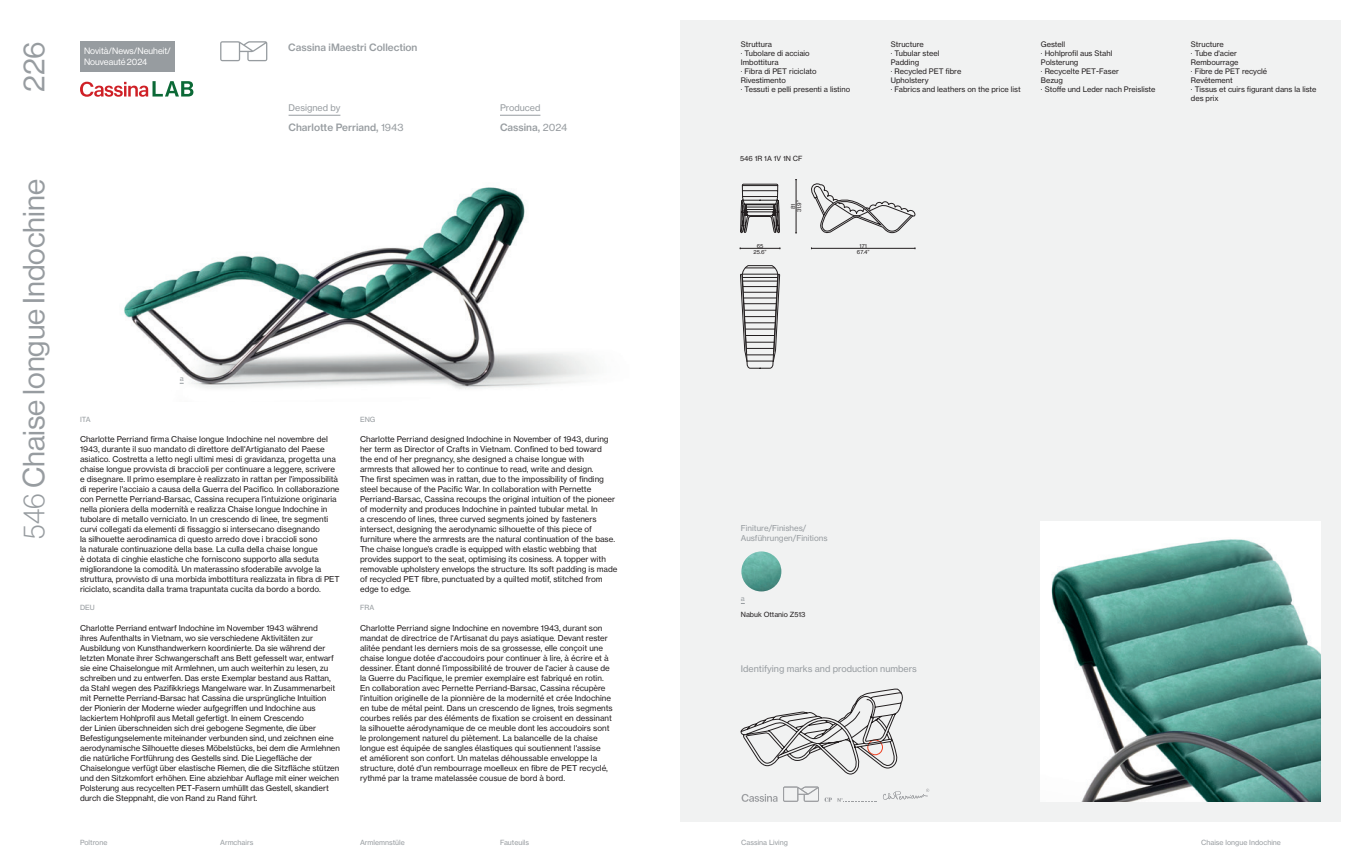
<style>
.page{position:relative;width:1361px;height:865px;background:#fff}
.page>*{position:absolute;margin:0;border:0;box-sizing:border-box;transform-origin:0 0}
.t1{font:30px "Haas Grot Disp 55 Roman";color:#979ca0}
.t2{font:500 10px "Haas Grot Text 65";color:#979ca0}
.t3{font:9px "Haas Grot Text 55 Roman";color:#979ca0}
.t4{font:9px/11px "Haas Grot Disp 55 Roman";color:#fff}
.t5{font:8px/10px "Haas Grot Text 55 Roman";color:#231f20}
.t6{font:8px/10px "Haas Grot Text 55 Roman";color:#979ca0}
.t7{font:7.5px/9px "Haas Grot Text 55 Roman";color:#231f20}
.t8{font:7px "Haas Grot Text 55 Roman";color:#979ca0}
.t9{font:7px "Haas Grot Text 55 Roman";color:#231f20}
.t10{font:5.5px/6px "Haas Grot Text 55 Roman";color:#231f20;text-align:center}
.s1{font-family:"Haas Grot Disp 35";font-weight:100}
.s2{font-family:"Haas Grot Text 55 Roman";font-weight:400}
</style>
<div class="page">
<div style="left:680px;top:20px;width:661px;height:801px;background:#f1f2f2"></div>
<div style="left:80px;top:41px;width:94px;height:30px;background:#979ca0"></div>
<hr style="left:500px;top:115px;width:40px;height:1px;background:#979ca0">
<hr style="left:288px;top:115px;width:52px;height:1px;background:#979ca0">
<svg style="left:220px;top:41px;width:47px;height:20px"></svg>
<img style="left:124px;top:187px;width:468px;height:203px">
<svg style="left:741px;top:794px;width:36px;height:7px"></svg>
<svg style="left:783px;top:786px;width:94px;height:16px"></svg>
<svg style="left:883px;top:788px;width:47px;height:12px"></svg>
<svg style="left:80px;top:81px;width:113px;height:16px"></svg>
<img style="left:1041px;top:521px;width:280px;height:280px">
<img style="left:741px;top:551px;width:40px;height:40px;border-radius:20px">
<hr style="left:740px;top:248px;width:40px;height:1px;background:#231f20">
<hr style="left:811px;top:248px;width:104px;height:1px;background:#231f20">
<hr style="left:796px;top:180px;width:1px;height:53px;background:#231f20">
<svg style="left:740px;top:265px;width:40px;height:103px"></svg>
<svg style="left:811px;top:183px;width:104px;height:51px"></svg>
<svg style="left:740px;top:184px;width:40px;height:49px"></svg>
<svg style="left:740px;top:689px;width:163px;height:85px"></svg>
<h1 class="t1" style="left:17px;top:92px;width:52px;rotate:-90deg">226</h1>
<h1 class="t1" style="left:17px;top:539px;width:361px;rotate:-90deg"><span class="s1">546</span> Chaise longue Indochine</h1>
<p class="t4" style="left:84px;top:45px;width:88px">Novità/News/Neuheit/<br>Nouveauté 2024</p>
<p class="t2" style="left:288px;top:41px;width:131px">Cassina iMaestri Collection</p>
<p class="t3" style="left:288px;top:102px;width:53px">Designed by</p>
<p class="t2" style="left:288px;top:121px;width:116px">Charlotte Perriand, <span class="s2">1943</span></p>
<p class="t3" style="left:500px;top:102px;width:42px">Produced</p>
<p class="t2" style="left:500px;top:121px;width:69px">Cassina, <span class="s2">2024</span></p>
<p class="t8" style="left:180px;top:374px;width:5px">a</p>
<p class="t8" style="left:80px;top:415px;width:12px">ITA</p>
<p class="t8" style="left:360px;top:415px;width:17px">ENG</p>
<p class="t5" style="left:80px;top:433px;width:261px">Charlotte Perriand firma Chaise longue Indochine nel novembre del 1943, durante il suo mandato di direttore dell'Artigianato del Paese asiatico. Costretta a letto negli ultimi mesi di gravidanza, progetta una chaise longue provvista di braccioli per continuare a leggere, scrivere e disegnare. Il primo esemplare è realizzato in rattan per l'impossibilità di reperire l'acciaio a causa della Guerra del Pacifico. In collaborazione con Pernette Perriand-Barsac, Cassina recupera l'intuizione originaria nella pioniera della modernità e realizza Chaise longue Indochine in tubolare di metallo verniciato. In un crescendo di linee, tre segmenti curvi collegati da elementi di fissaggio si intersecano disegnando<br>la silhouette aerodinamica di questo arredo dove i braccioli sono<br>la naturale continuazione della base. La culla della chaise longue<br>è dotata di cinghie elastiche che forniscono supporto alla seduta migliorandone la comodità. Un materassino sfoderabile avvolge la struttura, provvisto di una morbida imbottitura realizzata in fibra di PET riciclato, scandita dalla trama trapuntata cucita da bordo a bordo.</p>
<p class="t5" style="left:360px;top:433px;width:259px">Charlotte Perriand designed Indochine in November of 1943, during her term as Director of Crafts in Vietnam. Confined to bed toward<br>the end of her pregnancy, she designed a chaise longue with armrests that allowed her to continue to read, write and design.<br>The first specimen was in rattan, due to the impossibility of finding steel because of the Pacific War. In collaboration with Pernette Perriand-Barsac, Cassina recoups the original intuition of the pioneer of modernity and produces Indochine in painted tubular metal. In<br>a crescendo of lines, three curved segments joined by fasteners intersect, designing the aerodynamic silhouette of this piece of furniture where the armrests are the natural continuation of the base.<br>The chaise longue’s cradle is equipped with elastic webbing that provides support to the seat, optimising its cosiness. A topper with removable upholstery envelops the structure. Its soft padding is made of recycled PET fibre, punctuated by a quilted motif, stitched from edge to edge.</p>
<p class="t5" style="left:80px;top:623px;width:261px">Charlotte Perriand entwarf Indochine im November 1943 während<br>ihres Aufenthalts in Vietnam, wo sie verschiedene Aktivitäten zur Ausbildung von Kunsthandwerkern koordinierte. Da sie während der letzten Monate ihrer Schwangerschaft ans Bett gefesselt war, entwarf sie eine Chaiselongue mit Armlehnen, um auch weiterhin zu lesen, zu schreiben und zu entwerfen. Das erste Exemplar bestand aus Rattan, da Stahl wegen des Pazifikkriegs Mangelware war. In Zusammenarbeit mit Pernette Perriand-Barsac hat Cassina die ursprüngliche Intuition der Pionierin der Moderne wieder aufgegriffen und Indochine aus lackiertem Hohlprofil aus Metall gefertigt. In einem Crescendo<br>der Linien überschneiden sich drei gebogene Segmente, die über Befestigungselemente miteinander verbunden sind, und zeichnen eine aerodynamische Silhouette dieses Möbelstücks, bei dem die Armlehnen die natürliche Fortführung des Gestells sind. Die Liegefläche der Chaiselongue verfügt über elastische Riemen, die die Sitzfläche stützen und den Sitzkomfort erhöhen. Eine abziehbar Auflage mit einer weichen Polsterung aus recycelten PET-Fasern umhüllt das Gestell, skandiert durch die Steppnaht, die von Rand zu Rand führt.</p>
<p class="t5" style="left:360px;top:623px;width:254px">Charlotte Perriand signe Indochine en novembre 1943, durant son mandat de directrice de l'Artisanat du pays asiatique. Devant rester alitée pendant les derniers mois de sa grossesse, elle conçoit une chaise longue dotée d'accoudoirs pour continuer à lire, à écrire et à dessiner. Étant donné l’impossibilité de trouver de l'acier à cause de la Guerre du Pacifique, le premier exemplaire est fabriqué en rotin.<br>En collaboration avec Pernette Perriand-Barsac, Cassina récupère l'intuition originelle de la pionnière de la modernité et crée Indochine en tube de métal peint. Dans un crescendo de lignes, trois segments courbes reliés par des éléments de fixation se croisent en dessinant la silhouette aérodynamique de ce meuble dont les accoudoirs sont le prolongement naturel du piètement. La balancelle de la chaise longue est équipée de sangles élastiques qui soutiennent l'assise<br>et améliorent son confort. Un matelas déhoussable enveloppe la structure, doté d'un rembourrage moelleux en fibre de PET recyclé, rythmé par la trame matelassée cousue de bord à bord.</p>
<p class="t8" style="left:80px;top:603px;width:16px">DEU</p>
<p class="t8" style="left:360px;top:603px;width:16px">FRA</p>
<p class="t7" style="left:741px;top:40px;width:111px">Struttura<br>· Tubolare di acciaio<br>Imbottitura<br>· Fibra di PET riciclato<br>Rivestimento<br>· Tessuti e pelli presenti a listino</p>
<p class="t7" style="left:1041px;top:40px;width:116px">Gestell<br>· Hohlprofil aus Stahl<br>Polsterung<br>· Recycelte PET-Faser<br>Bezug<br>· Stoffe und Leder nach Preisliste</p>
<p class="t7" style="left:891px;top:40px;width:131px">Structure<br>· Tubular steel<br>Padding<br>· Recycled PET fibre<br>Upholstery<br>· Fabrics and leathers on the price list</p>
<p class="t7" style="left:1191px;top:40px;width:127px">Structure<br>· Tube d'acier<br>Rembourrage<br>· Fibre de PET recyclé<br>Revêtement<br>· Tissus et cuirs figurant dans la liste des prix</p>
<p class="t9" style="left:740px;top:154px;width:64px">546 1R 1A 1V 1N CF</p>
<p class="t10" style="left:790px;top:212px;width:14px;rotate:-90deg">81<br>31.9”</p>
<p class="t10" style="left:753px;top:242px;width:15px">65<br>25.6”</p>
<p class="t10" style="left:857px;top:242px;width:14px">171<br>67.4”</p>
<p class="t6" style="left:741px;top:523px;width:88px">Finiture/Finishes/<br>Ausführungen/Finitions</p>
<p class="t8" style="left:741px;top:594px;width:5px">a</p>
<p class="t9" style="left:741px;top:610px;width:66px">Nabuk Ottanio Z513</p>
<p class="t3" style="left:741px;top:662px;width:177px">Identifying marks and production numbers</p>
<p class="t8" style="left:80px;top:838px;width:29px">Poltrone</p>
<p class="t8" style="left:220px;top:838px;width:35px">Armchairs</p>
<p class="t8" style="left:360px;top:838px;width:46px">Armlemnstüle</p>
<p class="t8" style="left:500px;top:838px;width:31px">Fauteuils</p>
<p class="t8" style="left:741px;top:838px;width:48px">Cassina Living</p>
<p class="t8" style="left:1201px;top:838px;width:81px">Chaise longue Indochine</p>
</div>
